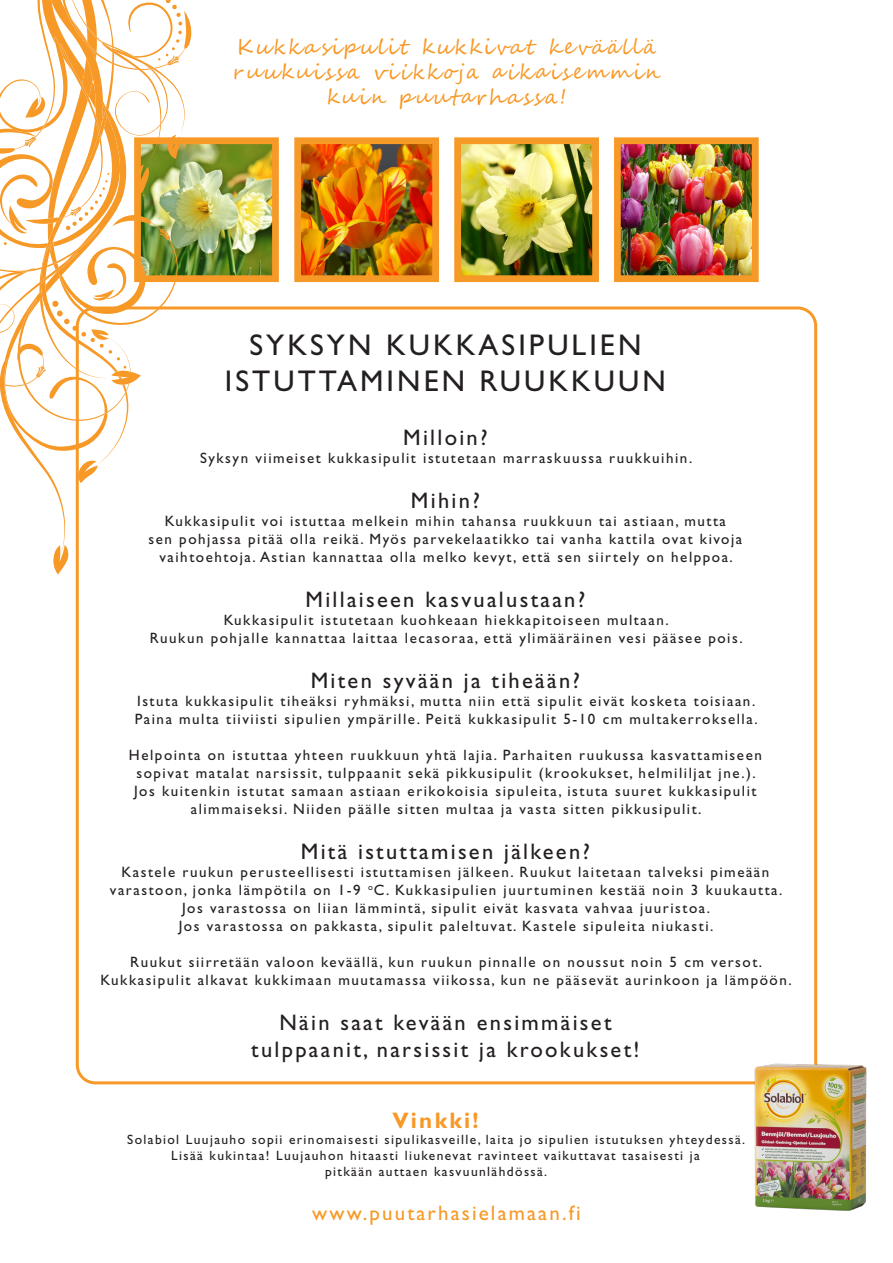
<style>
.page{position:relative;width:893px;height:1263px;background:#fff}
.page>*{position:absolute;margin:0;border:0;box-sizing:border-box;transform-origin:0 0}
.sivunro{font:30px/36px "Gill Sans Std";letter-spacing:.1em;color:#231f20;text-align:center}
.sivunro-2{font:22.5px/27px "Gill Sans Std";letter-spacing:.1em;color:#231f20;text-align:center}
.sivunro-3{font:700 22.5px "Gill Sans Std";letter-spacing:.1em;color:#f79927}
.aloitussivun_pääotsi{font:21px/25.2px "Segoe Script";letter-spacing:.1em;color:#f79927;text-align:center}
.sivunro-4{font:21px "Gill Sans Std";letter-spacing:.1em;color:#f79927}
.sivunro-5{font:15px/18px "Gill Sans Std";letter-spacing:.1em;color:#231f20;text-align:center}
.sivunro-6{font:13.5px/16.2px "Gill Sans Std";letter-spacing:.1em;color:#231f20;text-align:center}
</style>
<div class="page">
<img style="left:192px;top:145px;width:79px;height:129px">
<div style="left:134px;top:137px;width:145px;height:145px;border:7px solid #f79927"></div>
<img style="left:302px;top:145px;width:129px;height:129px">
<div style="left:294px;top:137px;width:145px;height:145px;border:7px solid #f79927"></div>
<img style="left:462px;top:145px;width:129px;height:129px">
<div style="left:454px;top:137px;width:145px;height:145px;border:7px solid #f79927"></div>
<img style="left:622px;top:145px;width:129px;height:129px">
<div style="left:614px;top:137px;width:145px;height:145px;border:7px solid #f79927"></div>
<svg style="left:0;top:0;width:192px;height:575px"></svg>
<img style="left:754px;top:1062px;width:113px;height:149px">
<p class="aloitussivun_pääotsi" style="left:233px;top:34px;width:429px">Kukkasipulit kukkivat keväällä ruukuissa viikkoja aikaisemmin kuin puutarhassa!</p>
<p class="sivunro" style="left:225px;top:327px;width:443px">SYKSYN KUKKASIPULIEN<br>ISTUTTAMINEN RUUKKUUN</p>
<p class="sivunro-2" style="left:403px;top:424px;width:86px">Milloin?</p>
<p class="sivunro-5" style="left:200px;top:449px;width:494px">Syksyn viimeiset kukkasipulit istutetaan marraskuussa ruukkuihin.</p>
<p class="sivunro-2" style="left:411px;top:487px;width:70px">Mihin?</p>
<p class="sivunro-5" style="left:165px;top:512px;width:563px">Kukkasipulit voi istuttaa melkein mihin tahansa ruukkuun tai astiaan, mutta</p>
<p class="sivunro-5" style="left:149px;top:530px;width:595px">sen pohjassa pitää olla reikä. Myös parvekelaatikko tai vanha kattila ovat kivoja vaihtoehtoja. Astian kannattaa olla melko kevyt, että sen siirtely on helppoa.</p>
<p class="sivunro-2" style="left:306px;top:586px;width:281px">Millaiseen kasvualustaan?</p>
<p class="sivunro-5" style="left:224px;top:611px;width:446px">Kukkasipulit istutetaan kuohkeaan hiekkapitoiseen multaan.</p>
<p class="sivunro-5" style="left:150px;top:629px;width:594px">Ruukun pohjalle kannattaa laittaa lecasoraa, että ylimääräinen vesi pääsee pois.</p>
<p class="sivunro-2" style="left:311px;top:667px;width:271px">Miten syvään ja tiheään?</p>
<p class="sivunro-5" style="left:137px;top:692px;width:620px">Istuta kukkasipulit tiheäksi ryhmäksi, mutta niin että sipulit eivät kosketa toisiaan.</p>
<p class="sivunro-5" style="left:135px;top:710px;width:624px">Paina multa tiiviisti sipulien ympärille. Peitä kukkasipulit 5-10 cm multakerroksella.</p>
<p class="sivunro-5" style="left:129px;top:746px;width:634px">Helpointa on istuttaa yhteen ruukkuun yhtä lajia. Parhaiten ruukussa kasvattamiseen sopivat matalat narsissit, tulppaanit sekä pikkusipulit (krookukset, helmililjat jne.).</p>
<p class="sivunro-5" style="left:134px;top:782px;width:624px">Jos kuitenkin istutat samaan astiaan erikokoisia sipuleita, istuta suuret kukkasipulit alimmaiseksi. Niiden päälle sitten multaa ja vasta sitten pikkusipulit.</p>
<p class="sivunro-2" style="left:301px;top:838px;width:291px">Mitä istuttamisen jälkeen?</p>
<p class="sivunro-5" style="left:110px;top:863px;width:674px">Kastele ruukun perusteellisesti istuttamisen jälkeen. Ruukut laitetaan talveksi pimeään varastoon, jonka lämpötila on 1-9 <sup>o</sup>C. Kukkasipulien juurtuminen kestää noin 3 kuukautta.<br>Jos varastossa on liian lämmintä, sipulit eivät kasvata vahvaa juuristoa.<br>Jos varastossa on pakkasta, sipulit paleltuvat. Kastele sipuleita niukasti.</p>
<p class="sivunro-5" style="left:101px;top:953px;width:693px">Ruukut siirretään valoon keväällä, kun ruukun pinnalle on noussut noin 5 cm versot.<br>Kukkasipulit alkavat kukkimaan muutamassa viikossa, kun ne pääsevät aurinkoon ja lämpöön.</p>
<p class="sivunro-2" style="left:251px;top:1009px;width:390px">Näin saat kevään ensimmäiset tulppaanit, narsissit ja krookukset!</p>
<p class="sivunro-3" style="left:392px;top:1107px;width:88px">Vinkki!</p>
<p class="sivunro-6" style="left:127px;top:1131px;width:619px">Solabiol Luujauho sopii erinomaisesti sipulikasveille, laita jo sipulien istutuksen yhteydessä.<br>Lisää kukintaa! Luujauhon hitaasti liukenevat ravinteet vaikuttavat tasaisesti ja<br>pitkään auttaen kasvuunlähdössä.</p>
<p class="sivunro-4" style="left:312px;top:1200px;width:270px">www.puutarhasielamaan.fi</p>
</div>
